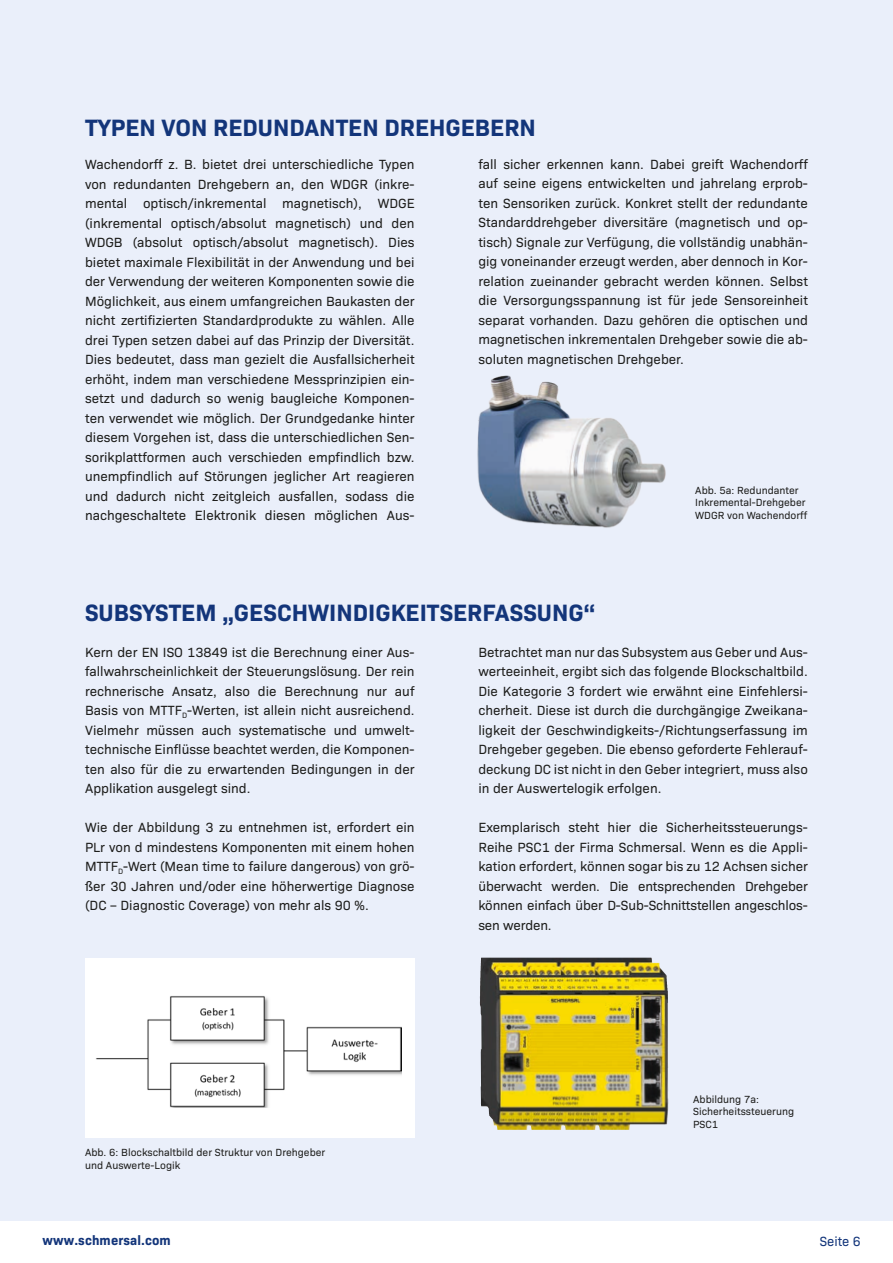
<style>
.page{position:relative;width:893px;height:1263px;background:#fff}
.page>*{position:absolute;margin:0;border:0;box-sizing:border-box;transform-origin:0 0}
.t1{font:700 24px "Bio Sans";color:#13357a}
.t2{font:13.5px/19.5px "Bio Sans";color:#1d1d1b;text-align:justify}
.t3{font:700 13.5px "Bio Sans";letter-spacing:.01em;color:#13357a}
.t4{font:13.5px "Bio Sans";color:#13357a}
.t5{font:10.5px/12.6px "Bio Sans";color:#1d1d1b}
</style>
<div class="page">
<div style="left:0;top:0;width:893px;height:1220px;background:#eaeffa"></div>
<div style="left:85px;top:958px;width:330px;height:179px;background:#fff"></div>
<img style="left:96px;top:996px;width:306px;height:112px">
<img style="left:480px;top:958px;width:188px;height:172px">
<img style="left:477px;top:375px;width:189px;height:153px">
<h1 class="t1" style="left:85px;top:109px;width:452px">TYPEN VON REDUNDANTEN DREHGEBERN</h1>
<p class="t2" style="left:85px;top:154px;width:331px">Wachendorff z. B. bietet drei unterschiedliche Typen von redundanten Drehgebern an, den WDGR (inkre&shy;mental optisch/inkremental magnetisch), WDGE (inkremental optisch/absolut magnetisch) und den WDGB (absolut optisch/absolut magnetisch). Dies bietet maximale Flexibilität in der Anwendung und bei der Verwendung der weiteren Komponenten sowie die Möglichkeit, aus einem umfangreichen Baukasten der nicht zertifizierten Standardprodukte zu wählen. Alle drei Typen setzen dabei auf das Prinzip der Diversität.<br>Dies bedeutet, dass man gezielt die Ausfallsicherheit erhöht, indem man verschiedene Messprinzipien ein&shy;setzt und dadurch so wenig baugleiche Komponen&shy;ten verwendet wie möglich. Der Grundgedanke hinter diesem Vorgehen ist, dass die unterschiedlichen Sen&shy;sorikplattformen auch verschieden empfindlich bzw. unempfindlich auf Störungen jeglicher Art reagieren und dadurch nicht zeitgleich ausfallen, sodass die nachgeschaltete Elektronik diesen möglichen Aus-</p>
<p class="t2" style="left:478px;top:153px;width:331px">fall sicher erkennen kann. Dabei greift Wachendorff auf seine eigens entwickelten und jahrelang erprob&shy;ten Sensoriken zurück. Konkret stellt der redundante Standarddrehgeber diversitäre (magnetisch und op&shy;tisch) Signale zur Verfügung, die vollständig unabhän&shy;gig voneinander erzeugt werden, aber dennoch in Kor&shy;relation zueinander gebracht werden können. Selbst die Versorgungsspannung ist für jede Sensoreinheit separat vorhanden. Dazu gehören die optischen und magnetischen inkrementalen Drehgeber sowie die ab&shy;soluten magnetischen Drehgeber.</p>
<p class="t5" style="left:695px;top:483px;width:113px">Abb. 5a: Redundanter<br>Inkremental-Drehgeber<br>WDGR von Wachendorff</p>
<h1 class="t1" style="left:85px;top:594px;width:512px">SUBSYSTEM „GESCHWINDIGKEITSERFASSUNG“</h1>
<p class="t2" style="left:85px;top:641px;width:331px">Kern der EN ISO 13849 ist die Berechnung einer Aus&shy;fallwahrscheinlichkeit der Steuerungslösung. Der rein rechnerische Ansatz, also die Berechnung nur auf Basis von MTTF<sub>D</sub>-Werten, ist allein nicht ausreichend.<br>Vielmehr müssen auch systematische und umwelt&shy;technische Einflüsse beachtet werden, die Komponen&shy;ten also für die zu erwartenden Bedingungen in der Applikation ausgelegt sind.</p>
<p class="t2" style="left:85px;top:817px;width:331px">Wie der Abbildung 3 zu entnehmen ist, erfordert ein PLr von d mindestens Komponenten mit einem hohen MTTF<sub>D</sub>-Wert (Mean time to failure dangerous) von grö&shy;ßer 30 Jahren und/oder eine höherwertige Diagnose (DC – Diagnostic Coverage) von mehr als 90 %.</p>
<p class="t2" style="left:478px;top:641px;width:331px">Betrachtet man nur das Subsystem aus Geber und Aus&shy;werteeinheit, ergibt sich das folgende Blockschaltbild.<br>Die Kategorie 3 fordert wie erwähnt eine Einfehlersi&shy;cherheit. Diese ist durch die durchgängige Zweikana&shy;ligkeit der Geschwindigkeits-/Richtungserfassung im Drehgeber gegeben. Die ebenso geforderte Fehlerauf&shy;deckung DC ist nicht in den Geber integriert, muss also in der Auswertelogik erfolgen.</p>
<p class="t2" style="left:478px;top:817px;width:331px">Exemplarisch steht hier die Sicherheitssteuerungs-Reihe PSC1 der Firma Schmersal. Wenn es die Appli&shy;kation erfordert, können sogar bis zu 12 Achsen sicher überwacht werden. Die entsprechenden Drehgeber können einfach über D-Sub-Schnittstellen angeschlos&shy;sen werden.</p>
<p class="t5" style="left:85px;top:1145px;width:242px">Abb. 6: Blockschaltbild der Struktur von Drehgeber und Auswerte-Logik</p>
<p class="t5" style="left:693px;top:1092px;width:103px">Abbildung 7a:<br>Sicherheitssteuerung<br>PSC1</p>
<p class="t3" style="left:43px;top:1230px;width:130px">www.schmersal.com</p>
<p class="t4" style="left:820px;top:1231px;width:43px">Seite 6</p>
</div>
